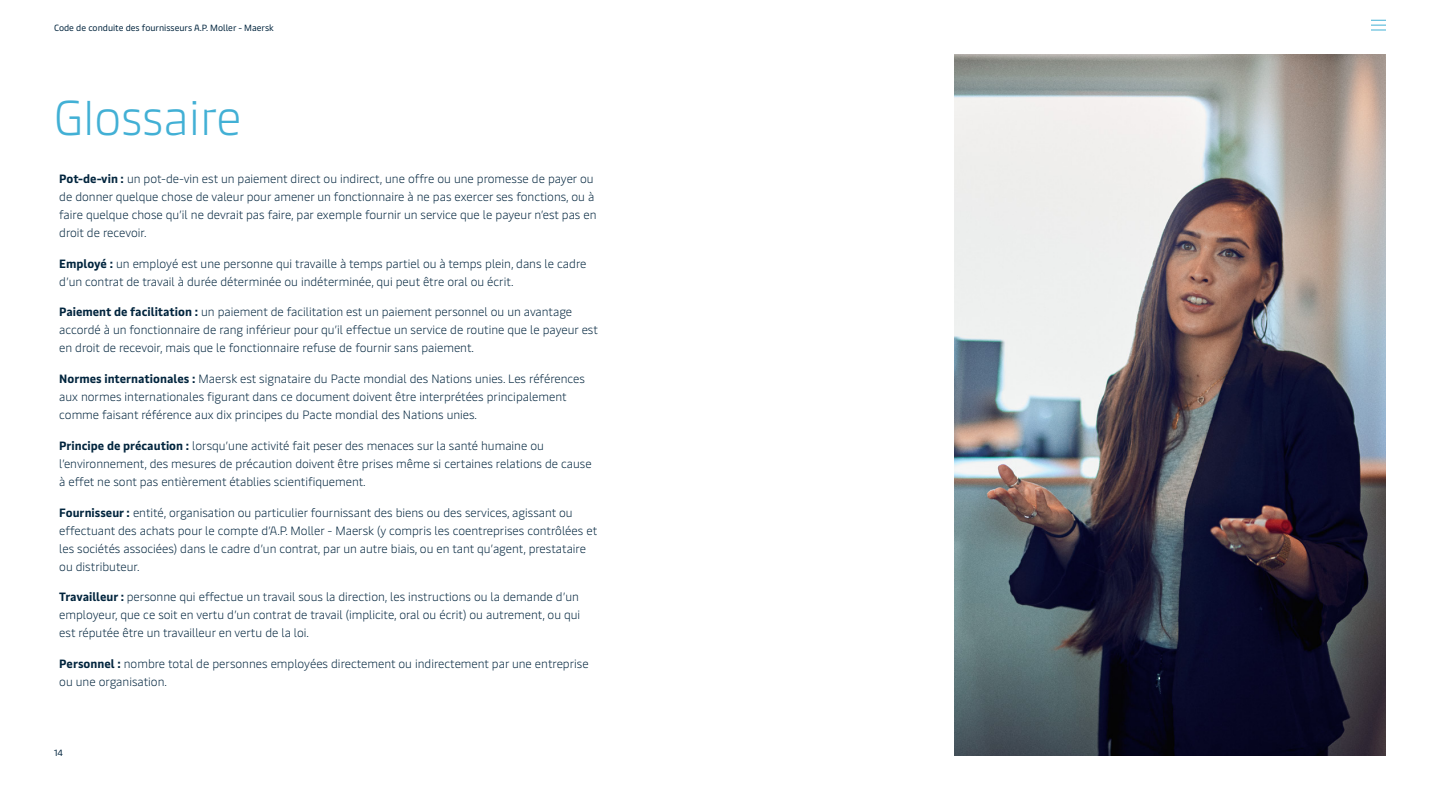
<style>
.page{position:relative;width:1440px;height:810px;background:#fff}
.page>*{position:absolute;margin:0;border:0;box-sizing:border-box;transform-origin:0 0}
.t1{font:300 48.75px "Maersk Headline";color:#42b0d5}
.t2{font:300 12px/18px "Maersk Text";color:#00243d}
.t3{font:9px "Maersk Text";color:#00243d}
.s1{font-weight:700}
</style>
<div class="page">
<img style="left:954px;top:54px;width:432px;height:702px">
<svg style="left:1371px;top:20px;width:15px;height:11px"></svg>
<p class="t3" style="left:54px;top:20px;width:221px">Code de conduite des fournisseurs A.P. Moller - Maersk</p>
<h1 class="t1" style="left:54px;top:79px;width:189px">Glossaire</h1>
<p class="t2" style="left:59px;top:168px;width:539px"><span class="s1">Pot-de-vin :</span> un pot-de-vin est un paiement direct ou indirect, une offre ou une promesse de payer ou de donner quelque chose de valeur pour amener un fonctionnaire à ne pas exercer ses fonctions, ou à faire quelque chose qu’il ne devrait pas faire, par exemple fournir un service que le payeur n’est pas en droit de recevoir.</p>
<p class="t2" style="left:59px;top:253px;width:529px"><span class="s1">Employé :</span> un employé est une personne qui travaille à temps partiel ou à temps plein, dans le cadre d’un contrat de travail à durée déterminée ou indéterminée, qui peut être oral ou écrit.</p>
<p class="t2" style="left:59px;top:301px;width:540px"><span class="s1">Paiement de facilitation :</span> un paiement de facilitation est un paiement personnel ou un avantage accordé à un fonctionnaire de rang inférieur pour qu’il effectue un service de routine que le payeur est en droit de recevoir, mais que le fonctionnaire refuse de fournir sans paiement.</p>
<p class="t2" style="left:59px;top:368px;width:527px"><span class="s1">Normes internationales :</span> Maersk est signataire du Pacte mondial des Nations unies. Les références aux normes internationales figurant dans ce document doivent être interprétées principalement comme faisant référence aux dix principes du Pacte mondial des Nations unies.</p>
<p class="t2" style="left:59px;top:435px;width:534px"><span class="s1">Principe de précaution :</span> lorsqu’une activité fait peser des menaces sur la santé humaine ou l’environnement, des mesures de précaution doivent être prises même si certaines relations de cause à effet ne sont pas entièrement établies scientifiquement.</p>
<p class="t2" style="left:59px;top:502px;width:539px"><span class="s1">Fournisseur :</span> entité, organisation ou particulier fournissant des biens ou des services, agissant ou effectuant des achats pour le compte d’A.P. Moller - Maersk (y compris les coentreprises contrôlées et les sociétés associées) dans le cadre d’un contrat, par un autre biais, ou en tant qu’agent, prestataire ou distributeur.</p>
<p class="t2" style="left:59px;top:586px;width:523px;text-align:justify"><span class="s1">Travailleur :</span> personne qui effectue un travail sous la direction, les instructions ou la demande d’un employeur, que ce soit en vertu d’un contrat de travail (implicite, oral ou écrit) ou autrement, ou qui est réputée être un travailleur en vertu de la loi.</p>
<p class="t2" style="left:59px;top:653px;width:531px"><span class="s1">Personnel :</span> nombre total de personnes employées directement ou indirectement par une entreprise ou une organisation.</p>
<p class="t3" style="left:54px;top:745px;width:10px">14</p>
</div>
